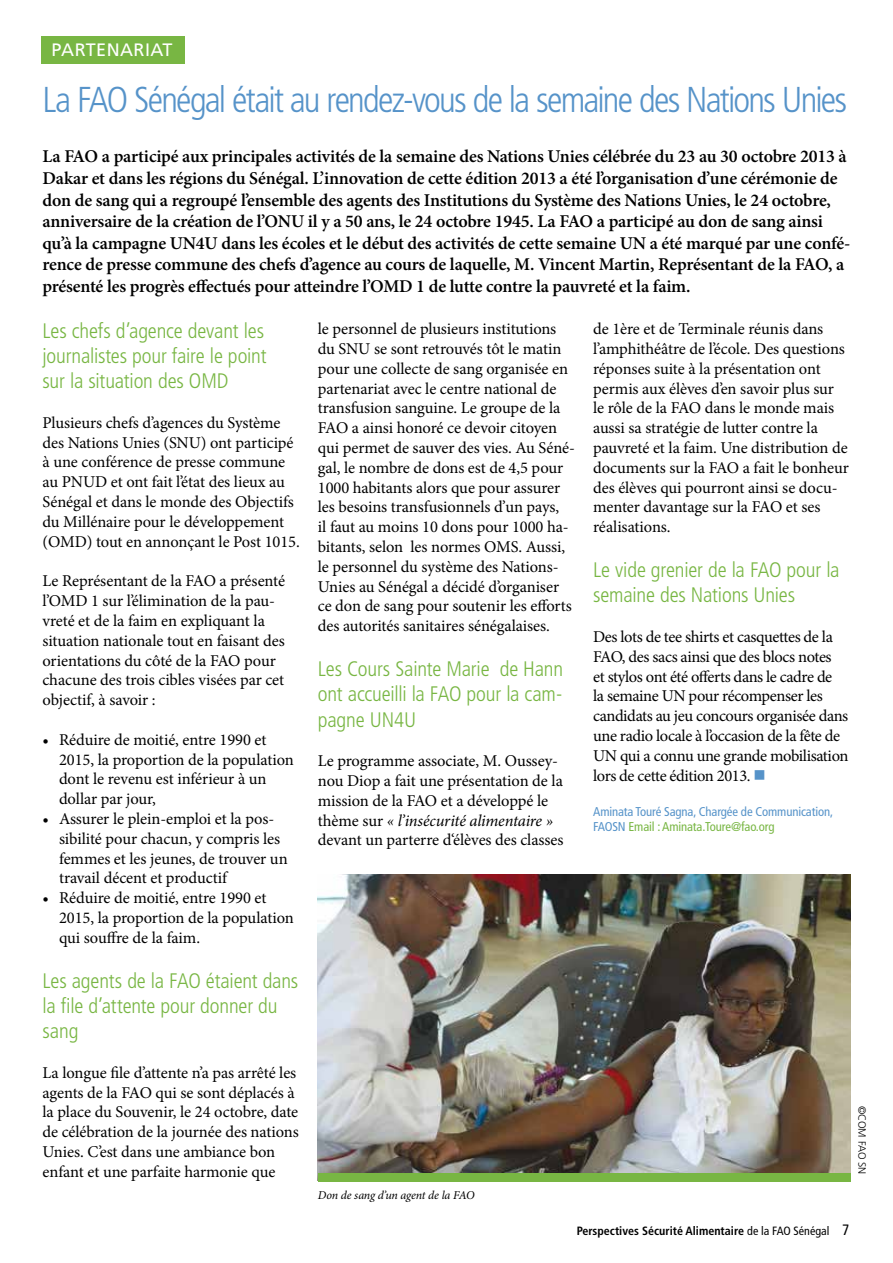
<style>
.page{position:relative;width:893px;height:1263px;background:#fff}
.page>*{position:absolute;margin:0;border:0;box-sizing:border-box;transform-origin:0 0}
.t1{font:300 condensed 36px "Frutiger LT Std";letter-spacing:-.05em;color:#5693c9}
.t2{font:300 condensed 21px/25.2px "Frutiger LT Std";letter-spacing:-.01em;color:#78b643}
.t3{font:600 18px/21.6px "Minion Pro";letter-spacing:-.01em;color:#000}
.t4{font:18px "Frutiger LT Std";letter-spacing:.025em;color:#fff}
.t5{font:16.5px/19.8px "Minion Pro";letter-spacing:-.01em;color:#000}
.t6{font:condensed 12.75px/15.3px "Frutiger LT Std";letter-spacing:-.01em;color:#5693c9}
.t7{font:700 condensed 12px "Frutiger LT Std";color:#000}
.t8{font:italic 12px "Minion Pro";letter-spacing:-.015em;color:#000}
.t9{font:300 10.5px "Frutiger LT Std";letter-spacing:-.005em;color:#000}
.s1{font-style:italic}
.s2{color:#5693c9}
.s3{color:#78b643}
.s4{font-weight:400}
.s5{font-weight:400;font-size:15px}
</style>
<div class="page">
<div style="left:41px;top:36px;width:144px;height:28px;background:#78b643"></div>
<img style="left:318px;top:874px;width:532px;height:299px">
<div style="left:318px;top:1173px;width:532px;height:8px;background:#78b643"></div>
<p class="t4" style="left:51px;top:40px;width:123px">PARTENARIAT</p>
<h1 class="t1" style="left:43px;top:80px;width:806px">La FAO Sénégal était au rendez-vous de la semaine des Nations Unies</h1>
<p class="t3" style="left:43px;top:146px;width:809px">La FAO a participé aux principales activités de la semaine des Nations Unies célébrée du 23 au 30 octobre 2013 à Dakar et dans les régions du Sénégal. L’innovation de cette édition 2013 a été l’organisation d’une cérémonie de don de sang qui a regroupé l’ensemble des agents des Institutions du Système des Nations Unies, le 24 octobre, anniversaire de la création de l’ONU il y a 50 ans, le 24 octobre 1945. La FAO a participé au don de sang ainsi qu’à la campagne UN4U dans les écoles et le début des activités de cette semaine UN a été marqué par une confé&shy;rence de presse commune des chefs d’agence au cours de laquelle, M. Vincent Martin, Représentant de la FAO, a présenté les progrès effectués pour atteindre l’OMD 1 de lutte contre la pauvreté et la faim.</p>
<p class="t2" style="left:43px;top:318px;width:226px">Les chefs d’agence devant les journalistes pour faire le point sur la situation des OMD</p>
<p class="t5" style="left:43px;top:413px;width:259px">Plusieurs chefs d’agences du Système des Nations Unies (SNU) ont participé à une conférence de presse commune au PNUD et ont fait l’état des lieux au Sénégal et dans le monde des Objectifs du Millénaire pour le développement (OMD) tout en annonçant le Post 1015.</p>
<p class="t5" style="left:43px;top:571px;width:244px">Le Représentant de la FAO a présenté l’OMD 1 sur l’élimination de la pau&shy;vreté et de la faim en expliquant la situation nationale tout en faisant des orientations du côté de la FAO pour chacune des trois cibles visées par cet objectif, à savoir :</p>
<p class="t5" style="left:59px;top:730px;width:236px;text-indent:-16px">• Réduire de moitié, entre 1990 et<br>2015, la proportion de la population dont le revenu est inférieur à un dollar par jour,</p>
<p class="t5" style="left:59px;top:809px;width:230px;text-indent:-16px">• Assurer le plein-emploi et la pos&shy;sibilité pour chacun, y compris les femmes et les jeunes, de trouver un travail décent et productif</p>
<p class="t5" style="left:59px;top:888px;width:236px;text-indent:-16px">• Réduire de moitié, entre 1990 et<br>2015, la proportion de la population qui souffre de la faim.</p>
<p class="t2" style="left:43px;top:968px;width:257px">Les agents de la FAO étaient dans la file d’attente pour donner du sang</p>
<p class="t5" style="left:43px;top:1063px;width:258px">La longue file d’attente n’a pas arrêté les agents de la FAO qui se sont déplacés à la place du Souvenir, le 24 octobre, date de célébration de la journée des nations Unies. C’est dans une ambiance bon enfant et une parfaite harmonie que</p>
<p class="t5" style="left:318px;top:319px;width:259px">le personnel de plusieurs institutions du SNU se sont retrouvés tôt le matin pour une collecte de sang organisée en partenariat avec le centre national de transfusion sanguine. Le groupe de la FAO a ainsi honoré ce devoir citoyen qui permet de sauver des vies. Au Séné&shy;gal, le nombre de dons est de 4,5 pour 1000 habitants alors que pour assurer les besoins transfusionnels d’un pays,<br>il faut au moins 10 dons pour 1000 ha&shy;bitants, selon les normes OMS. Aussi, le personnel du système des Nations-Unies au Sénégal a décidé d’organiser ce don de sang pour soutenir les efforts des autorités sanitaires sénégalaises.</p>
<p class="t2" style="left:318px;top:657px;width:247px;text-align:justify">Les Cours Sainte Marie de Hann ont accueilli la FAO pour la cam&shy;pagne UN4U</p>
<p class="t5" style="left:318px;top:751px;width:247px">Le programme associate, M. Oussey&shy;nou Diop a fait une présentation de la mission de la FAO et a développé le thème sur <span class="s1">« l’insécurité alimentaire » </span>devant un parterre d‘élèves des classes</p>
<p class="t5" style="left:593px;top:319px;width:257px">de 1ère et de Terminale réunis dans l’amphithéâtre de l’école. Des questions réponses suite à la présentation ont permis aux élèves d’en savoir plus sur le rôle de la FAO dans le monde mais aussi sa stratégie de lutter contre la pauvreté et la faim. Une distribution de documents sur la FAO a fait le bonheur des élèves qui pourront ainsi se docu&shy;menter davantage sur la FAO et ses réalisations.</p>
<p class="t2" style="left:593px;top:558px;width:248px">Le vide grenier de la FAO pour la semaine des Nations Unies</p>
<p class="t5" style="left:593px;top:627px;width:257px">Des lots de tee shirts et casquettes de la FAO, des sacs ainsi que des blocs notes<br>et stylos ont été offerts dans le cadre de<br>la semaine UN pour récompenser les candidats au jeu concours organisée dans une radio locale à l’occasion de la fête de UN qui a connu une grande mobilisation lors de cette édition 2013. <span class="s2">■</span></p>
<p class="t6" style="left:593px;top:804px;width:241px">Aminata Touré Sagna, Chargée de Communication,<br>FAOSN <span class="s3">Email : Aminata.Toure@fao.org</span></p>
<p class="t8" style="left:318px;top:1187px;width:158px">Don de sang d’un agent de la FAO</p>
<p class="t9" style="left:868px;top:1106px;width:70px;rotate:90deg">©COM FAO SN</p>
<p class="t7" style="left:577px;top:1223px;width:274px">Perspectives Sécurité Alimentaire <span class="s4">de la FAO Sénégal</span> <span class="s5">7</span></p>
</div>
